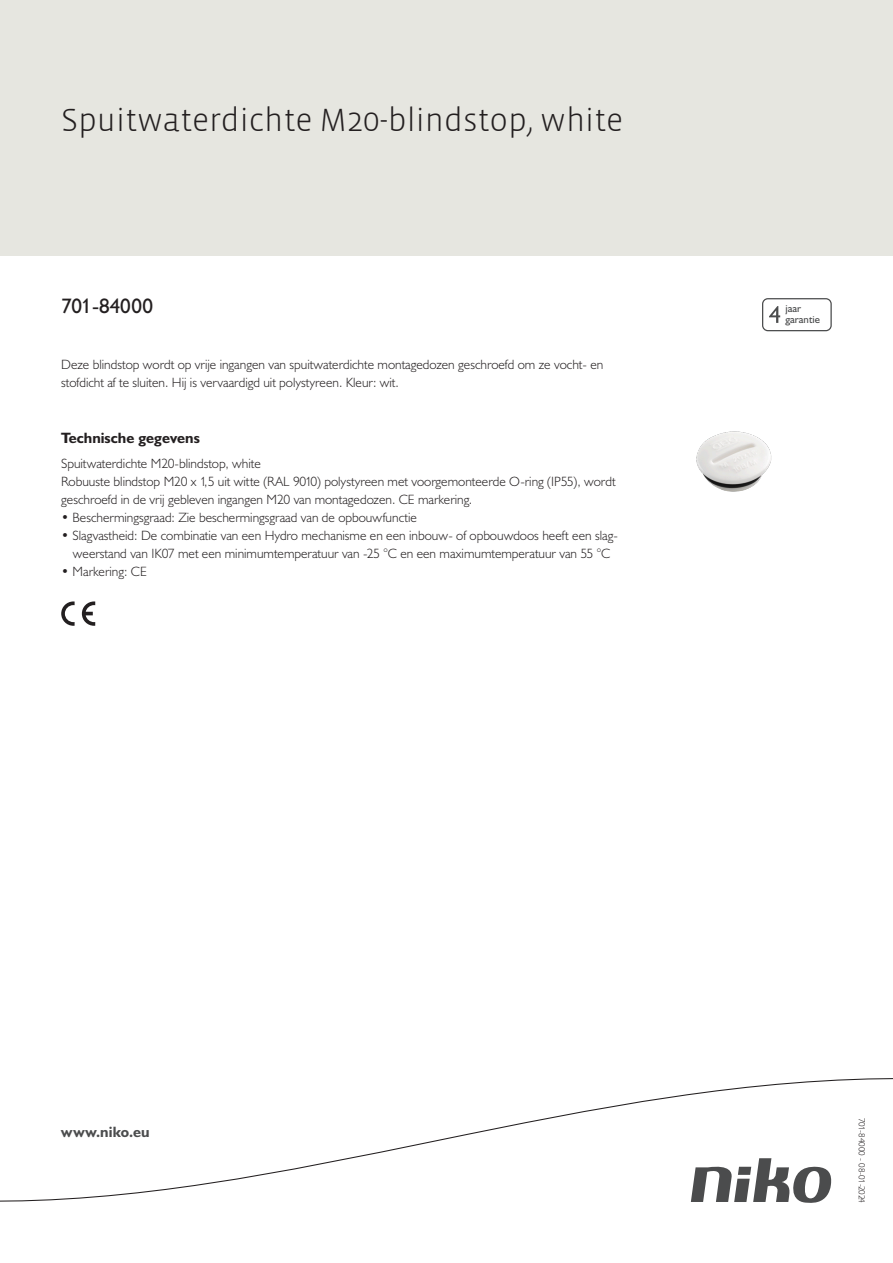
<style>
.page{position:relative;width:893px;height:1263px;background:#fff}
.page>*{position:absolute;margin:0;border:0;box-sizing:border-box;transform-origin:0 0}
.Title_datasheets{font:300 33px "Vista Sans";color:#231f20}
.Article_number{font:21px "Humanist 521 BT";color:#231f20}
.Titles_parts{font:700 15px "Humanist 521 BT";color:#231f20}
.titel_afbeelding{font:700 15px "Humanist 521 BT";letter-spacing:.005em;color:#4b4c4d}
.Platte_tekst_CAB{font:300 13.5px/18px "Humanist 521 BT";color:#231f20}
.USP_Bullets{font:300 13.5px/18px "Humanist 521 BT";color:#231f20;text-align:center}
.t1{font:10.8px/10.8px "Humanist 521 BT";color:#4b4c4d}
.Revision{font:300 9px "Humanist 521 BT";letter-spacing:-.03em;color:#231f20}
</style>
<div class="page">
<div style="left:0;top:0;width:893px;height:255px;background:#e6e6e0"></div>
<svg style="left:82px;top:601px;width:13px;height:25px"></svg>
<svg style="left:61px;top:601px;width:14px;height:25px"></svg>
<svg style="left:762px;top:298px;width:70px;height:33px"></svg>
<svg style="left:0;top:1078px;width:893px;height:125px"></svg>
<img style="left:696px;top:431px;width:76px;height:61px">
<p class="Title_datasheets" style="left:61px;top:100px;width:563px">Spuitwaterdichte M20-blindstop, white</p>
<p class="Article_number" style="left:61px;top:293px;width:93px">701-84000</p>
<p class="t1" style="left:785px;top:303px;width:36px">jaar garantie</p>
<p class="Platte_tekst_CAB" style="left:61px;top:355px;width:544px">Deze blindstop wordt op vrije ingangen van spuitwaterdichte montagedozen geschroefd om ze vocht- en stofdicht af te sluiten. Hij is vervaardigd uit polystyreen. Kleur: wit.</p>
<p class="Titles_parts" style="left:61px;top:429px;width:140px">Technische gegevens</p>
<p class="Platte_tekst_CAB" style="left:61px;top:454px;width:201px">Spuitwaterdichte M20-blindstop, white</p>
<p class="Platte_tekst_CAB" style="left:61px;top:472px;width:556px">Robuuste blindstop M20 x 1,5 uit witte (RAL 9010) polystyreen met voorgemonteerde O-ring (IP55), wordt geschroefd in de vrij gebleven ingangen M20 van montagedozen. CE markering.</p>
<p class="USP_Bullets" style="left:61px;top:508px;width:357px">• Beschermingsgraad: Zie beschermingsgraad van de opbouwfunctie</p>
<p class="USP_Bullets" style="left:61px;top:526px;width:558px">• Slagvastheid: De combinatie van een Hydro mechanisme en een inbouw- of opbouwdoos heeft een slag&shy;weerstand van IK07 met een minimumtemperatuur van -25 °C en een maximumtemperatuur van 55 °C</p>
<p class="USP_Bullets" style="left:61px;top:562px;width:87px">• Markering: CE</p>
<p class="titel_afbeelding" style="left:61px;top:1122px;width:90px">www.niko.eu</p>
<p class="Revision" style="left:868px;top:1118px;width:87px;rotate:90deg">701-84000 - 08-01-2024</p>
</div>
